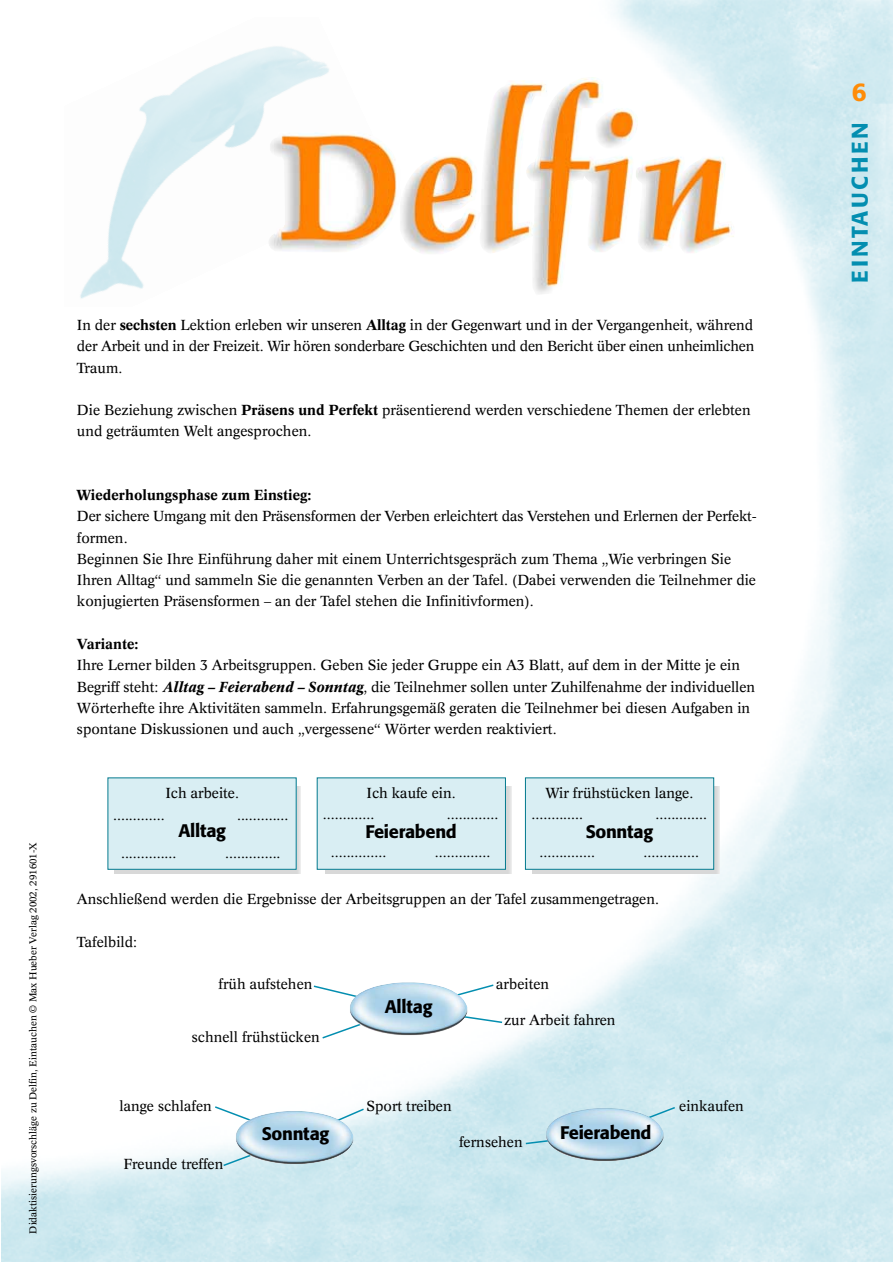
<style>
.page{position:relative;width:893px;height:1262px;background:#fff}
.page>*{position:absolute;margin:0;border:0;box-sizing:border-box;transform-origin:0 0}
.t1{font:500 25.5px "Formata BQ";color:#ff8c07}
.t2{font:500 22.5px "Formata BQ";letter-spacing:.115em;color:#038eb0}
.t3{font:500 18px "Formata BQ";letter-spacing:-.015em;color:#000}
.t4{font:14.25px/21.3px "Concorde";color:#000}
.t5{font:700 14.25px "Concorde";color:#000}
.t6{font:9.75px "Concorde";color:#000}
.s1{font-weight:700}
.s2{font-weight:700;font-style:italic}
</style>
<div class="page">
<img style="left:2px;top:0;width:890px;height:1261px">
<img style="left:64px;top:17px;width:330px;height:289px">
<img style="left:267px;top:77px;width:468px;height:218px">
<img style="left:533px;top:787px;width:186px;height:86px">
<div style="left:525px;top:778px;width:188px;height:91px;background:#d9eef3"></div>
<div style="left:525px;top:777px;width:189px;height:92px;border:1px solid #047a8e"></div>
<img style="left:325px;top:787px;width:186px;height:86px">
<div style="left:317px;top:778px;width:188px;height:91px;background:#d9eef3"></div>
<img style="left:114px;top:787px;width:186px;height:86px">
<div style="left:108px;top:778px;width:188px;height:91px;background:#d9eef3"></div>
<svg style="left:312px;top:983px;width:191px;height:56px"></svg>
<img style="left:350px;top:982px;width:117px;height:53px">
<svg style="left:213px;top:1105px;width:152px;height:62px"></svg>
<svg style="left:524px;top:1105px;width:152px;height:40px;background:#c7e6ed"></svg>
<img style="left:546px;top:1108px;width:117px;height:53px">
<img style="left:236px;top:1110px;width:117px;height:54px">
<p class="t6" style="left:29px;top:1233px;width:392px;rotate:-90deg">Didaktisierungsvorschläge zu Delfin, Eintauchen © Max Hueber Verlag 2002, 291601-X</p>
<p class="t4" style="left:77px;top:315px;width:679px;text-align:justify">In der <span class="s1">sechsten</span> Lektion erleben wir unseren <span class="s1">Alltag</span> in der Gegenwart und in der Vergangenheit, während der Arbeit und in der Freizeit. Wir hören sonderbare Geschichten und den Bericht über einen unheimlichen Traum.</p>
<p class="t4" style="left:77px;top:400px;width:675px">Die Beziehung zwischen <span class="s1">Präsens und Perfekt</span> präsentierend werden verschiedene Themen der erlebten und geträumten Welt angesprochen.</p>
<p class="t5" style="left:77px;top:489px;width:236px">Wiederholungsphase zum Einstieg:</p>
<p class="t4" style="left:77px;top:507px;width:681px">Der sichere Umgang mit den Präsensformen der Verben erleichtert das Verstehen und Erlernen der Perfekt&shy;formen.<br>Beginnen Sie Ihre Einführung daher mit einem Unterrichtsgespräch zum Thema „Wie verbringen Sie Ihren Alltag“ und sammeln Sie die genannten Verben an der Tafel. (Dabei verwenden die Teilnehmer die konjugierten Präsensformen – an der Tafel stehen die Infinitivformen).</p>
<p class="t5" style="left:77px;top:638px;width:63px">Variante:</p>
<p class="t4" style="left:77px;top:656px;width:679px">Ihre Lerner bilden 3 Arbeitsgruppen. Geben Sie jeder Gruppe ein A3 Blatt, auf dem in der Mitte je ein Begriff steht: <span class="s2">Alltag – Feierabend – Sonntag</span>, die Teilnehmer sollen unter Zuhilfenahme der individuellen Wörterhefte ihre Aktivitäten sammeln. Erfahrungsgemäß geraten die Teilnehmer bei diesen Aufgaben in spontane Diskussionen und auch „vergessene“ Wörter werden reaktiviert.</p>
<p class="t4" style="left:165px;top:783px;width:75px">Ich arbeite.</p>
<p class="t3" style="left:178px;top:823px;width:49px">Alltag</p>
<p class="t4" style="left:113px;top:805px;width:53px">.............</p>
<p class="t4" style="left:237px;top:805px;width:53px">.............</p>
<p class="t4" style="left:121px;top:843px;width:57px">..............</p>
<p class="t4" style="left:225px;top:843px;width:57px">..............</p>
<p class="t4" style="left:366px;top:783px;width:91px">Ich kaufe ein.</p>
<p class="t3" style="left:365px;top:825px;width:93px">Feierabend</p>
<p class="t4" style="left:323px;top:804px;width:53px">.............</p>
<p class="t4" style="left:447px;top:804px;width:53px">.............</p>
<p class="t4" style="left:331px;top:842px;width:57px">..............</p>
<p class="t4" style="left:435px;top:842px;width:57px">..............</p>
<p class="t4" style="left:545px;top:783px;width:149px">Wir frühstücken lange.</p>
<p class="t3" style="left:585px;top:825px;width:69px">Sonntag</p>
<p class="t4" style="left:531px;top:804px;width:53px">.............</p>
<p class="t4" style="left:655px;top:804px;width:53px">.............</p>
<p class="t4" style="left:539px;top:842px;width:57px">..............</p>
<p class="t4" style="left:643px;top:842px;width:57px">..............</p>
<p class="t4" style="left:77px;top:889px;width:583px">Anschließend werden die Ergebnisse der Arbeitsgruppen an der Tafel zusammengetragen.</p>
<p class="t4" style="left:77px;top:932px;width:62px">Tafelbild:</p>
<p class="t4" style="left:218px;top:974px;width:95px">früh aufstehen</p>
<p class="t4" style="left:496px;top:974px;width:55px">arbeiten</p>
<p class="t4" style="left:504px;top:1010px;width:113px">zur Arbeit fahren</p>
<p class="t4" style="left:192px;top:1027px;width:129px">schnell frühstücken</p>
<p class="t3" style="left:385px;top:999px;width:49px">Alltag</p>
<p class="t4" style="left:119px;top:1096px;width:94px">lange schlafen</p>
<p class="t4" style="left:366px;top:1096px;width:87px">Sport treiben</p>
<p class="t4" style="left:679px;top:1096px;width:66px">einkaufen</p>
<p class="t4" style="left:459px;top:1132px;width:65px">fernsehen</p>
<p class="t4" style="left:123px;top:1154px;width:101px">Freunde treffen</p>
<p class="t3" style="left:262px;top:1126px;width:69px">Sonntag</p>
<p class="t3" style="left:560px;top:1125px;width:93px">Feierabend</p>
<h1 class="t1" style="left:851px;top:82px;width:16px">6</h1>
<h2 class="t2" style="left:851px;top:283px;width:162px;rotate:-90deg">EINTAUCHEN</h2>
</div>
